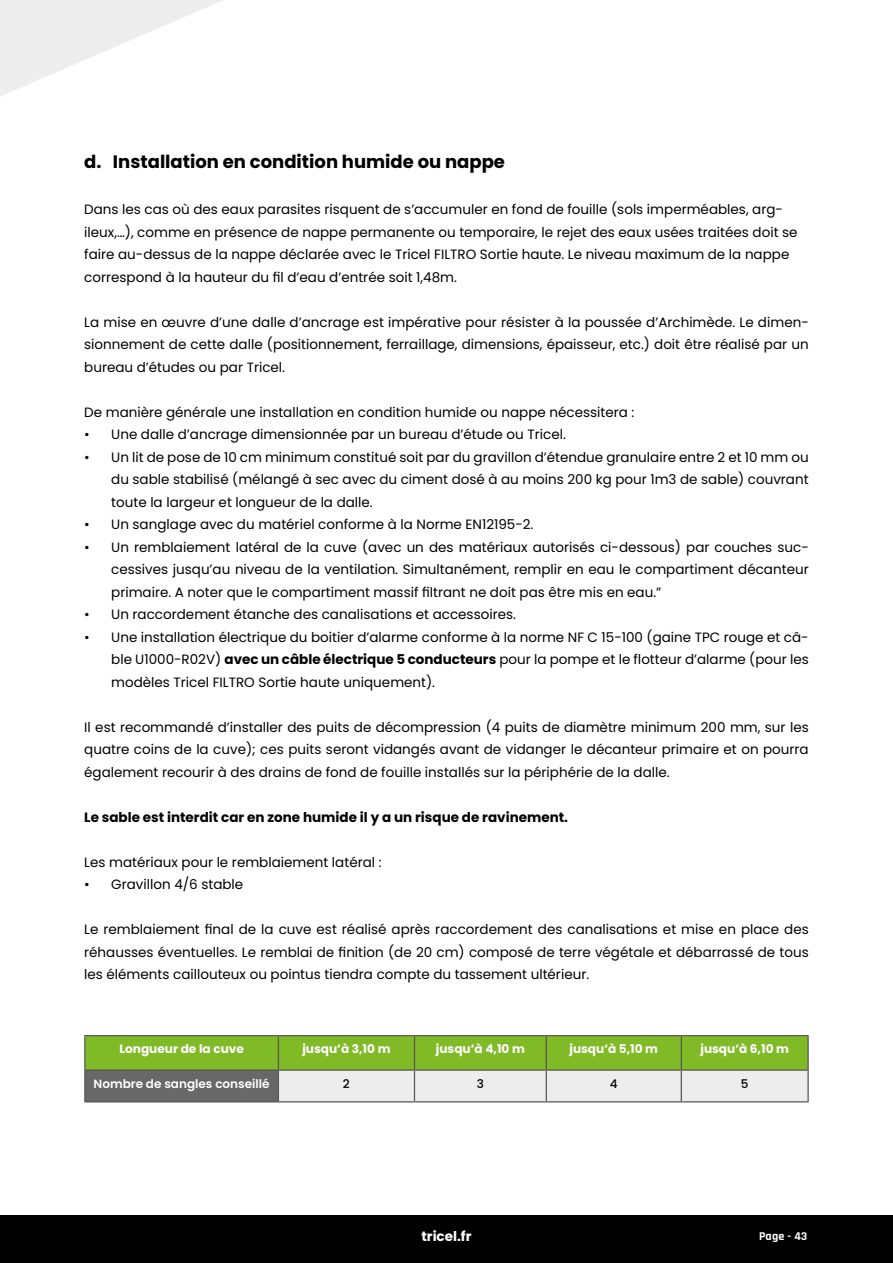
<style>
.page{position:relative;width:893px;height:1263px;background:#fff}
.page>*{position:absolute;margin:0;border:0;box-sizing:border-box;transform-origin:0 0}
.t1{font:700 18px "Poppins";color:#000}
.t2{font:13.5px/22.5px "Poppins";color:#000;text-align:justify}
.t3{font:700 13.5px "Poppins";color:#000}
.t4{font:700 13.5px "Poppins";color:#fff}
.t5{font:700 12px "Poppins";color:#fff}
.t6{font:700 12px "Rajdhani";letter-spacing:.02em;color:#fff}
.t7{font:600 11.85px "Poppins";color:#fff}
.t8{font:500 11.85px "Poppins";color:#000}
.s1{font-weight:700}
</style>
<div class="page">
<div style="left:0;top:1215px;width:893px;height:48px;background:#000"></div>
<svg style="left:0;top:0;width:222px;height:96px;fill:#ededed"></svg>
<svg style="left:85px;top:1036px;width:722px;height:65px;background:#a2c074"></svg>
<hr style="left:84px;top:1035px;width:194px;height:1px;background:#575756">
<hr style="left:278px;top:1035px;width:136px;height:1px;background:#575756">
<hr style="left:414px;top:1035px;width:132px;height:1px;background:#575756">
<hr style="left:546px;top:1035px;width:135px;height:1px;background:#575756">
<hr style="left:681px;top:1035px;width:128px;height:1px;background:#575756">
<hr style="left:84px;top:1036px;width:1px;height:34px;background:#575756">
<hr style="left:84px;top:1070px;width:1px;height:31px;background:#575756">
<hr style="left:278px;top:1036px;width:1px;height:33px;background:#575756">
<hr style="left:414px;top:1036px;width:1px;height:33px;background:#575756">
<hr style="left:546px;top:1036px;width:1px;height:33px;background:#575756">
<hr style="left:681px;top:1036px;width:1px;height:33px;background:#575756">
<hr style="left:807px;top:1036px;width:2px;height:34px;background:#575756">
<hr style="left:278px;top:1071px;width:1px;height:30px;background:#575756">
<hr style="left:414px;top:1071px;width:1px;height:30px;background:#575756">
<hr style="left:546px;top:1071px;width:1px;height:30px;background:#575756">
<hr style="left:681px;top:1071px;width:1px;height:30px;background:#575756">
<hr style="left:807px;top:1070px;width:2px;height:31px;background:#575756">
<hr style="left:85px;top:1069px;width:193px;height:2px;background:#575756">
<hr style="left:278px;top:1069px;width:136px;height:2px;background:#575756">
<hr style="left:414px;top:1069px;width:132px;height:2px;background:#575756">
<hr style="left:546px;top:1069px;width:135px;height:2px;background:#575756">
<hr style="left:681px;top:1069px;width:126px;height:2px;background:#575756">
<hr style="left:84px;top:1101px;width:194px;height:1px;background:#575756">
<hr style="left:278px;top:1101px;width:136px;height:1px;background:#575756">
<hr style="left:414px;top:1101px;width:132px;height:1px;background:#575756">
<hr style="left:546px;top:1101px;width:135px;height:1px;background:#575756">
<hr style="left:681px;top:1101px;width:128px;height:1px;background:#575756">
<h1 class="t1" style="left:84px;top:151px;width:422px">d. Installation en condition humide ou nappe</h1>
<p class="t2" style="left:84px;top:198px;width:715px;text-align:left">Dans les cas où des eaux parasites risquent de s’accumuler en fond de fouille (sols imperméables, arg&shy;ileux,…), comme en présence de nappe permanente ou temporaire, le rejet des eaux usées traitées doit se faire au-dessus de la nappe déclarée avec le Tricel FILTRO Sortie haute. Le niveau maximum de la nappe correspond à la hauteur du fil d’eau d’entrée soit 1,48m.</p>
<p class="t2" style="left:84px;top:311px;width:726px">La mise en œuvre d’une dalle d’ancrage est impérative pour résister à la poussée d’Archimède. Le dimen&shy;sionnement de cette dalle (positionnement, ferraillage, dimensions, épaisseur, etc.) doit être réalisé par un bureau d’études ou par Tricel.</p>
<p class="t2" style="left:84px;top:401px;width:552px">De manière générale une installation en condition humide ou nappe nécessitera :</p>
<p class="t2" style="left:84px;top:423px;width:483px">• Une dalle d’ancrage dimensionnée par un bureau d’étude ou Tricel.</p>
<p class="t2" style="left:111px;top:446px;width:699px;text-indent:-27px">• Un lit de pose de 10 cm minimum constitué soit par du gravillon d’étendue granulaire entre 2 et 10 mm ou du sable stabilisé (mélangé à sec avec du ciment dosé à au moins 200 kg pour 1m3 de sable) couvrant toute la largeur et longueur de la dalle.</p>
<p class="t2" style="left:84px;top:513px;width:451px">• Un sanglage avec du matériel conforme à la Norme EN12195-2.</p>
<p class="t2" style="left:111px;top:536px;width:699px;text-indent:-27px">• Un remblaiement latéral de la cuve (avec un des matériaux autorisés ci-dessous) par couches suc&shy;cessives jusqu’au niveau de la ventilation. Simultanément, remplir en eau le compartiment décanteur primaire. A noter que le compartiment massif filtrant ne doit pas être mis en eau.”</p>
<p class="t2" style="left:84px;top:603px;width:433px">• Un raccordement étanche des canalisations et accessoires.</p>
<p class="t2" style="left:111px;top:626px;width:699px;text-indent:-27px">• Une installation électrique du boitier d’alarme conforme à la norme NF C 15-100 (gaine TPC rouge et câ&shy;ble U1000-R02V) <span class="s1">avec un câble électrique 5 conducteurs</span> pour la pompe et le flotteur d’alarme (pour les modèles Tricel FILTRO Sortie haute uniquement).</p>
<p class="t2" style="left:84px;top:716px;width:726px">Il est recommandé d’installer des puits de décompression (4 puits de diamètre minimum 200 mm, sur les quatre coins de la cuve); ces puits seront vidangés avant de vidanger le décanteur primaire et on pourra également recourir à des drains de fond de fouille installés sur la périphérie de la dalle.</p>
<p class="t3" style="left:84px;top:809px;width:485px">Le sable est interdit car en zone humide il y a un risque de ravinement.</p>
<p class="t2" style="left:84px;top:851px;width:299px">Les matériaux pour le remblaiement latéral :</p>
<p class="t2" style="left:84px;top:873px;width:161px">• Gravillon 4/6 stable</p>
<p class="t2" style="left:84px;top:918px;width:726px">Le remblaiement final de la cuve est réalisé après raccordement des canalisations et mise en place des réhausses éventuelles. Le remblai de finition (de 20 cm) composé de terre végétale et débarrassé de tous les éléments caillouteux ou pointus tiendra compte du tassement ultérieur.</p>
<p class="t5" style="left:119px;top:1042px;width:126px">Longueur de la cuve</p>
<p class="t5" style="left:302px;top:1042px;width:90px">jusqu’à 3,10 m</p>
<p class="t5" style="left:436px;top:1042px;width:90px">jusqu’à 4,10 m</p>
<p class="t5" style="left:569px;top:1042px;width:90px">jusqu’à 5,10 m</p>
<p class="t5" style="left:700px;top:1042px;width:90px">jusqu’à 6,10 m</p>
<p class="t7" style="left:94px;top:1076px;width:178px">Nombre de sangles conseillé</p>
<p class="t8" style="left:343px;top:1076px;width:8px">2</p>
<p class="t8" style="left:477px;top:1076px;width:9px">3</p>
<p class="t8" style="left:610px;top:1076px;width:9px">4</p>
<p class="t8" style="left:741px;top:1076px;width:9px">5</p>
<p class="t4" style="left:421px;top:1228px;width:52px">tricel.fr</p>
<p class="t6" style="left:759px;top:1229px;width:50px">Page - 43</p>
</div>
